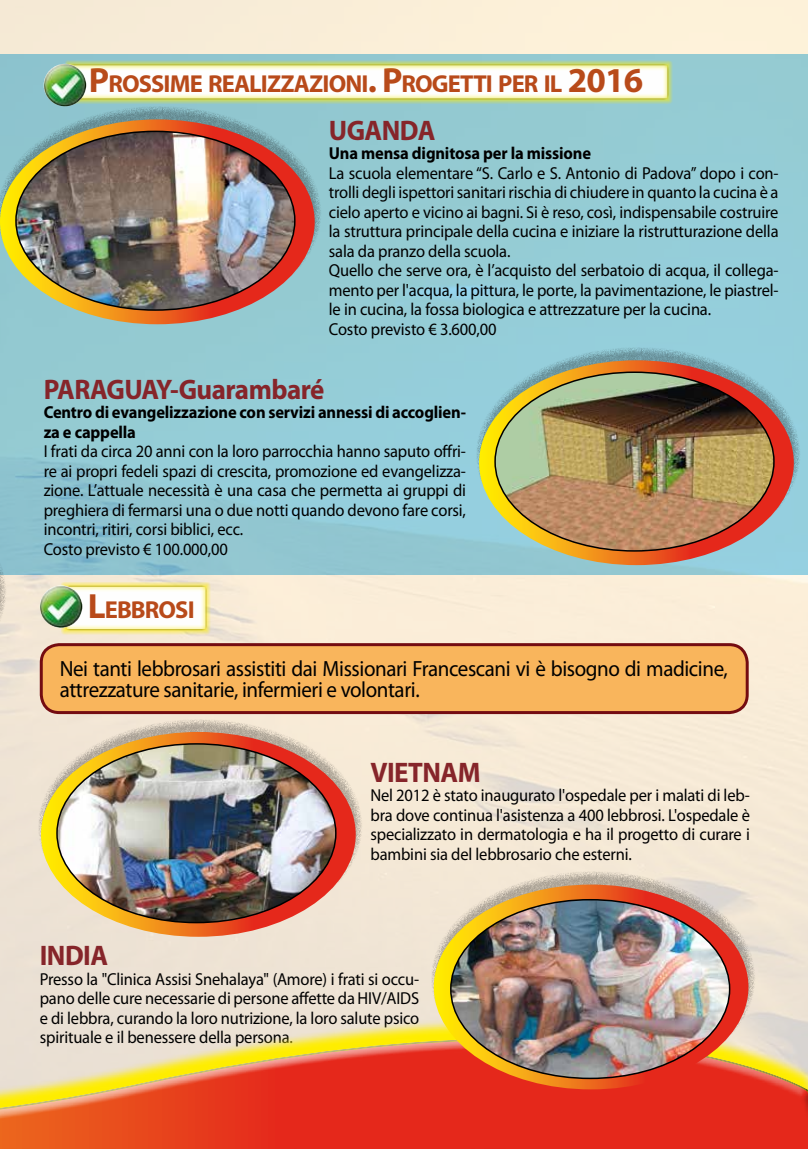
<style>
.page{position:relative;width:808px;height:1149px;background:#fff}
.page>*{position:absolute;margin:0;border:0;box-sizing:border-box;transform-origin:0 0}
.t1{font:700 28.35px "Myriad Pro";letter-spacing:-.02em;color:#86252a;scale:.95 1}
.t2{font:700 24.6px "Myriad Pro";letter-spacing:-.035em;color:#b84a1b}
.t3{font:22.05px/21px "Myriad Pro";letter-spacing:-.02em;color:#000;scale:.95 1}
.t4{font:17.4px/19.5px "Myriad Pro";letter-spacing:-.01em;color:#000;scale:.95 1}
.t5{font:700 17.4px/19.5px "Myriad Pro";letter-spacing:-.01em;color:#000;scale:.95 1}
.s1{font-size:35.1px}
</style>
<div class="page">
<img style="left:0;top:0;width:808px;height:1017px">
<svg style="left:65px;top:60px;width:608px;height:44px;background:#acd19c"></svg>
<svg style="left:77px;top:67px;width:589px;height:30px"></svg>
<svg style="left:88px;top:50px;width:276px;height:53px"></svg>
<div style="left:368px;top:84px;width:9px;height:10px;border:3px solid #fff;border-radius:50%"></div>
<svg style="left:381px;top:67px;width:108px;height:29px"></svg>
<svg style="left:497px;top:71px;width:46px;height:24px"></svg>
<svg style="left:549px;top:67px;width:96px;height:28px"></svg>
<div style="left:69px;top:64px;width:600px;height:36px;border:2px solid #9c921e"></div>
<img style="left:44px;top:64px;width:42px;height:42px;border-radius:21px">
<svg style="left:0;top:1017px;width:808px;height:18px;background:#eae0ca"></svg>
<div style="left:0;top:1035px;width:808px;height:103px;background:#fff;opacity:.75"></div>
<div style="left:0;top:1080px;width:808px;height:68px;background:#000;opacity:.75"></div>
<div style="left:0;top:484px;width:7px;height:214px;background:#000;opacity:.32"></div>
<div style="left:0;top:106px;width:321px;height:214px;background:#000;opacity:.32"></div>
<svg style="left:0;top:119px;width:315px;height:205px;background:#aca58c"></svg>
<img style="left:16px;top:131px;width:279px;height:179px">
<div style="left:476px;top:347px;width:324px;height:214px;background:#000;opacity:.32"></div>
<svg style="left:479px;top:360px;width:315px;height:205px;background:#aea892"></svg>
<img style="left:495px;top:372px;width:279px;height:178px">
<div style="left:38px;top:718px;width:324px;height:214px;background:#000;opacity:.32"></div>
<svg style="left:41px;top:731px;width:315px;height:205px;background:#e9b88f"></svg>
<img style="left:57px;top:743px;width:279px;height:179px">
<div style="left:431px;top:871px;width:324px;height:214px;background:#000;opacity:.32"></div>
<svg style="left:434px;top:884px;width:314px;height:205px;background:#e58e5f"></svg>
<img style="left:451px;top:899px;width:279px;height:179px">
<svg style="left:61px;top:581px;width:150px;height:53px"></svg>
<svg style="left:68px;top:588px;width:136px;height:39px"></svg>
<svg style="left:87px;top:591px;width:104px;height:30px"></svg>
<div style="left:65px;top:585px;width:142px;height:45px;border:2px solid #9c921e"></div>
<img style="left:40px;top:585px;width:42px;height:42px;border-radius:21px">
<div style="left:41px;top:644px;width:706px;height:68px;background:#f9b55c;border-radius:18px"></div>
<div style="left:40px;top:643px;width:709px;height:70px;border:3px solid #740c11;border-radius:18px"></div>
<h2 class="t2" style="left:89px;top:68px;width:556px"><span class="s1">P</span>ROSSIME REALIZZAZIONI<span class="s1">. P</span>ROGETTI PER IL <span class="s1">2016</span></h2>
<h1 class="t1" style="left:329px;top:112px;width:114px">UGANDA</h1>
<p class="t5" style="left:329px;top:143px;width:278px">Una mensa dignitosa per la missione</p>
<p class="t4" style="left:329px;top:163px;width:475px">La scuola elementare “S. Carlo e S. Antonio di Padova” dopo i con&shy;trolli degli ispettori sanitari rischia di chiudere in quanto la cucina è a cielo aperto e vicino ai bagni. Si è reso, così, indispensabile costruire la struttura principale della cucina e iniziare la ristrutturazione della sala da pranzo della scuola.<br>Quello che serve ora, è l’acquisto del serbatoio di acqua, il collega&shy;mento per l'acqua, la pittura, le porte, la pavimentazione, le piastrel&shy;le in cucina, la fossa biologica e attrezzature per la cucina.<br>Costo previsto € 3.600,00</p>
<h1 class="t1" style="left:44px;top:370px;width:297px">PARAGUAY-Guarambaré</h1>
<p class="t5" style="left:44px;top:402px;width:446px">Centro di evangelizzazione con servizi annessi di accoglien&shy;za e cappella</p>
<p class="t4" style="left:44px;top:441px;width:446px">I frati da circa 20 anni con la loro parrocchia hanno saputo offri&shy;re ai propri fedeli spazi di crescita, promozione ed evangelizza&shy;zione. L’attuale necessità è una casa che permetta ai gruppi di preghiera di fermarsi una o due notti quando devono fare corsi, incontri, ritiri, corsi biblici, ecc.<br>Costo previsto € 100.000,00</p>
<h2 class="t2" style="left:88px;top:593px;width:108px"><span class="s1">L</span>EBBROSI</h2>
<p class="t3" style="left:60px;top:657px;width:705px">Nei tanti lebbrosari assistiti dai Missionari Francescani vi è bisogno di madicine, attrezzature sanitarie, infermieri e volontari.</p>
<h1 class="t1" style="left:370px;top:753px;width:117px">VIETNAM</h1>
<p class="t4" style="left:370px;top:785px;width:401px;text-align:justify">Nel 2012 è stato inaugurato l'ospedale per i malati di leb&shy;bra dove continua l'asistenza a 400 lebbrosi. L'ospedale è specializzato in dermatologia e ha il progetto di curare i bambini sia del lebbrosario che esterni.</p>
<h1 class="t1" style="left:40px;top:936px;width:73px">INDIA</h1>
<p class="t4" style="left:40px;top:968px;width:401px;text-align:justify">Presso la "Clinica Assisi Snehalaya" (Amore) i frati si occu&shy;pano delle cure necessarie di persone affette da HIV/AIDS e di lebbra, curando la loro nutrizione, la loro salute psico spirituale e il benessere della persona.</p>
</div>
